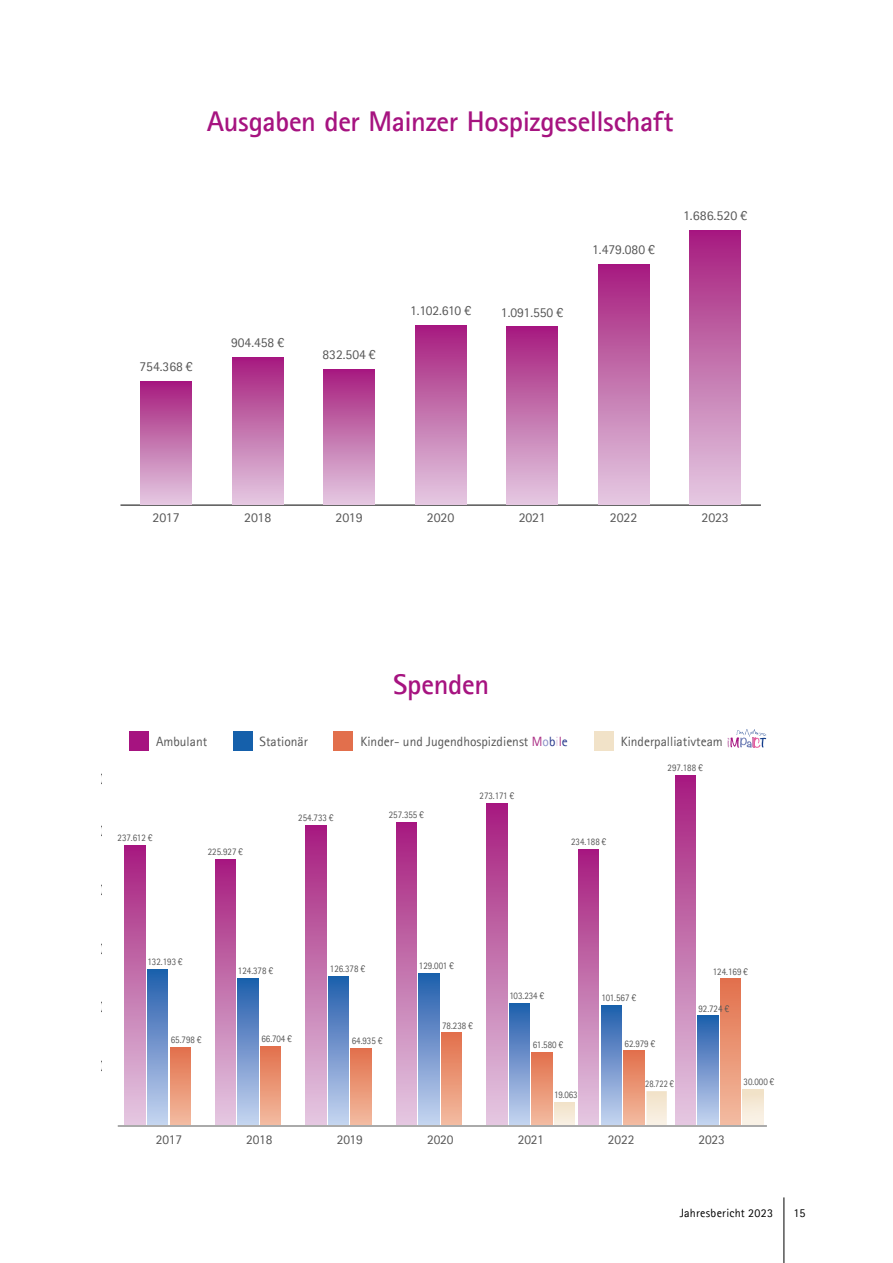
<style>
.page{position:relative;width:893px;height:1263px;background:#fff}
.page>*{position:absolute;margin:0;border:0;box-sizing:border-box;transform-origin:0 0}
.t1{font:700 28.5px "Agfa Rotis Sans Serif";letter-spacing:-.01em;color:#a61380}
.t2{font:13.5px "Agfa Rotis Sans Serif";color:#565656}
.t3{font:13.35px "Agfa Rotis Sans Serif";color:#565656}
.t4{font:12px "Agfa Rotis Sans Serif";letter-spacing:.02em;color:#000}
.t5{font:10.05px "Agfa Rotis Sans Serif";color:#565656;scale:.89 1}
.t6{font:10.05px "Agfa Rotis Sans Serif";color:#565656;scale:.83 1}
.s1{color:#ab2f85}
.s2{color:#8c91c8}
.s3{color:#2a3a8d}
.s4{color:#dfc4e0}
</style>
<div class="page">
<hr style="left:784px;top:1197px;width:1px;height:66px;background:#000">
<hr style="left:120px;top:505px;width:641px;height:1px;background:#000">
<div style="left:141px;top:382px;width:51px;height:122px;background:linear-gradient(to bottom,#a61d7e,#e3c9e0)"></div>
<div style="left:232px;top:357px;width:51px;height:147px;background:linear-gradient(to bottom,#a61c7d,#e4cbe1)"></div>
<div style="left:324px;top:369px;width:51px;height:135px;background:linear-gradient(to bottom,#a61d7d,#e3cae1)"></div>
<div style="left:415px;top:325px;width:51px;height:179px;background:linear-gradient(to bottom,#a61d7d,#e4cbe1)"></div>
<div style="left:507px;top:327px;width:51px;height:177px;background:linear-gradient(to bottom,#a61d7d,#e4cbe1)"></div>
<div style="left:598px;top:264px;width:51px;height:240px;background:linear-gradient(to bottom,#a61d7d,#e3cae1)"></div>
<div style="left:689px;top:230px;width:52px;height:274px;background:linear-gradient(to bottom,#a61d7d,#e4cae1)"></div>
<hr style="left:118px;top:1125px;width:649px;height:1px;background:#565656">
<svg style="left:554px;top:1102px;width:21px;height:23px"></svg>
<svg style="left:646px;top:1091px;width:21px;height:34px"></svg>
<svg style="left:743px;top:1090px;width:20px;height:35px"></svg>
<div style="left:170px;top:1047px;width:20px;height:78px;background:linear-gradient(to bottom,#e2704b,#f3ba9f)"></div>
<div style="left:261px;top:1046px;width:20px;height:79px;background:linear-gradient(to bottom,#e2704b,#f3bba1)"></div>
<div style="left:351px;top:1048px;width:20px;height:77px;background:linear-gradient(to bottom,#e2704b,#f3bca0)"></div>
<div style="left:441px;top:1033px;width:21px;height:92px;background:linear-gradient(to bottom,#e2704c,#f3bba0)"></div>
<div style="left:532px;top:1052px;width:20px;height:73px;background:linear-gradient(to bottom,#e2704b,#f3bba1)"></div>
<div style="left:624px;top:1051px;width:20px;height:74px;background:linear-gradient(to bottom,#e2714c,#f3ba9f)"></div>
<div style="left:720px;top:979px;width:21px;height:146px;background:linear-gradient(to bottom,#e2704c,#f3bba1)"></div>
<div style="left:147px;top:969px;width:21px;height:156px;background:linear-gradient(to bottom,#215dac,#c8d3f0)"></div>
<div style="left:238px;top:978px;width:20px;height:147px;background:linear-gradient(to bottom,#205cac,#c9d4f0)"></div>
<div style="left:328px;top:976px;width:21px;height:149px;background:linear-gradient(to bottom,#215dac,#c9d4f0)"></div>
<div style="left:419px;top:973px;width:20px;height:152px;background:linear-gradient(to bottom,#215dac,#c8d3f0)"></div>
<div style="left:509px;top:1003px;width:21px;height:122px;background:linear-gradient(to bottom,#215cac,#c7d3f0)"></div>
<div style="left:601px;top:1005px;width:21px;height:120px;background:linear-gradient(to bottom,#215cac,#c7d3ef)"></div>
<div style="left:698px;top:1016px;width:20px;height:109px;background:linear-gradient(to bottom,#225dac,#c9d4f0)"></div>
<div style="left:125px;top:845px;width:20px;height:280px;background:linear-gradient(to bottom,#a61d7d,#e4cae1)"></div>
<div style="left:215px;top:859px;width:21px;height:266px;background:linear-gradient(to bottom,#a61d7d,#e4cae1)"></div>
<div style="left:306px;top:825px;width:20px;height:300px;background:linear-gradient(to bottom,#a61d7d,#e4cbe1)"></div>
<div style="left:396px;top:822px;width:21px;height:303px;background:linear-gradient(to bottom,#a61d7d,#e4cbe2)"></div>
<div style="left:487px;top:803px;width:20px;height:322px;background:linear-gradient(to bottom,#a61d7d,#e4cbe1)"></div>
<div style="left:579px;top:849px;width:20px;height:276px;background:linear-gradient(to bottom,#a61d7d,#e4cbe1)"></div>
<div style="left:675px;top:775px;width:20px;height:350px;background:linear-gradient(to bottom,#a61d7d,#e4cbe1)"></div>
<div style="left:233px;top:731px;width:19px;height:19px;background:#1560ab"></div>
<div style="left:594px;top:731px;width:19px;height:19px;background:#f1e2c8"></div>
<div style="left:130px;top:731px;width:19px;height:19px;background:#a61380"></div>
<div style="left:334px;top:731px;width:19px;height:19px;background:#e26f4c"></div>
<svg style="left:727px;top:729px;width:40px;height:19px"></svg>
<h1 class="t1" style="left:207px;top:104px;width:468px">Ausgaben der Mainzer Hospizgesellschaft</h1>
<h2 class="t2" style="left:140px;top:359px;width:55px">754.368 €</h2>
<h2 class="t2" style="left:231px;top:334px;width:55px">904.458 €</h2>
<h2 class="t2" style="left:322px;top:346px;width:55px">832.504 €</h2>
<h2 class="t2" style="left:410px;top:302px;width:63px">1.102.610 €</h2>
<h2 class="t2" style="left:501px;top:304px;width:64px">1.091.550 €</h2>
<h2 class="t2" style="left:592px;top:241px;width:64px">1.479.080 €</h2>
<h2 class="t2" style="left:683px;top:208px;width:66px">1.686.520 €</h2>
<h2 class="t2" style="left:153px;top:509px;width:29px">2017</h2>
<h2 class="t2" style="left:244px;top:509px;width:29px">2018</h2>
<h2 class="t2" style="left:336px;top:509px;width:29px">2019</h2>
<h2 class="t2" style="left:427px;top:509px;width:29px">2020</h2>
<h2 class="t2" style="left:519px;top:509px;width:28px">2021</h2>
<h2 class="t2" style="left:610px;top:509px;width:29px">2022</h2>
<h2 class="t2" style="left:701px;top:509px;width:29px">2023</h2>
<h1 class="t1" style="left:393px;top:666px;width:97px">Spenden</h1>
<h3 class="t3" style="left:156px;top:734px;width:53px">Ambulant</h3>
<h3 class="t3" style="left:260px;top:734px;width:50px">Stationär</h3>
<h3 class="t3" style="left:360px;top:734px;width:209px">Kinder- und Jugendhospizdienst <span class="s1">M</span><span class="s2">o</span><span class="s3">b</span><span class="s4">i</span><span class="s1">l</span><span class="s3">e</span></h3>
<h3 class="t3" style="left:621px;top:734px;width:104px">Kinderpalliativteam</h3>
<p class="t5" style="left:118px;top:832px;width:41px">237.612 €</p>
<p class="t5" style="left:208px;top:845px;width:41px">225.927 €</p>
<p class="t5" style="left:298px;top:811px;width:41px">254.733 €</p>
<p class="t5" style="left:389px;top:808px;width:41px">257.355 €</p>
<p class="t5" style="left:479px;top:790px;width:40px">273.171 €</p>
<p class="t5" style="left:571px;top:836px;width:41px">234.188 €</p>
<p class="t5" style="left:668px;top:761px;width:41px">297.188 €</p>
<p class="t5" style="left:147px;top:956px;width:41px">132.193 €</p>
<p class="t5" style="left:238px;top:965px;width:41px">124.378 €</p>
<p class="t5" style="left:330px;top:963px;width:41px">126.378 €</p>
<p class="t5" style="left:419px;top:959px;width:41px">129.001 €</p>
<p class="t5" style="left:442px;top:1019px;width:36px">78.238 €</p>
<p class="t5" style="left:171px;top:1034px;width:36px">65.798 €</p>
<p class="t5" style="left:261px;top:1033px;width:36px">66.704 €</p>
<p class="t5" style="left:352px;top:1035px;width:36px">64.935 €</p>
<p class="t5" style="left:509px;top:990px;width:41px">103.234 €</p>
<p class="t5" style="left:602px;top:992px;width:40px">101.567 €</p>
<p class="t5" style="left:533px;top:1039px;width:36px">61.580 €</p>
<p class="t5" style="left:625px;top:1037px;width:36px">62.979 €</p>
<p class="t5" style="left:713px;top:965px;width:41px">124.169 €</p>
<p class="t5" style="left:698px;top:1002px;width:36px">92.724 €</p>
<p class="t5" style="left:554px;top:1089px;width:35px">19.063 €</p>
<p class="t6" style="left:645px;top:1077px;width:36px">28.722 €</p>
<p class="t5" style="left:744px;top:1076px;width:36px">30.000 €</p>
<h3 class="t3" style="left:156px;top:1132px;width:28px">2017</h3>
<h3 class="t3" style="left:246px;top:1132px;width:28px">2018</h3>
<h3 class="t3" style="left:337px;top:1132px;width:28px">2019</h3>
<h3 class="t3" style="left:427px;top:1132px;width:28px">2020</h3>
<h3 class="t3" style="left:518px;top:1132px;width:28px">2021</h3>
<h3 class="t3" style="left:608px;top:1132px;width:28px">2022</h3>
<h3 class="t3" style="left:698px;top:1132px;width:28px">2023</h3>
<p class="t4" style="left:680px;top:1206px;width:95px">Jahresbericht 2023</p>
<p class="t4" style="left:793px;top:1206px;width:13px">15</p>
</div>
